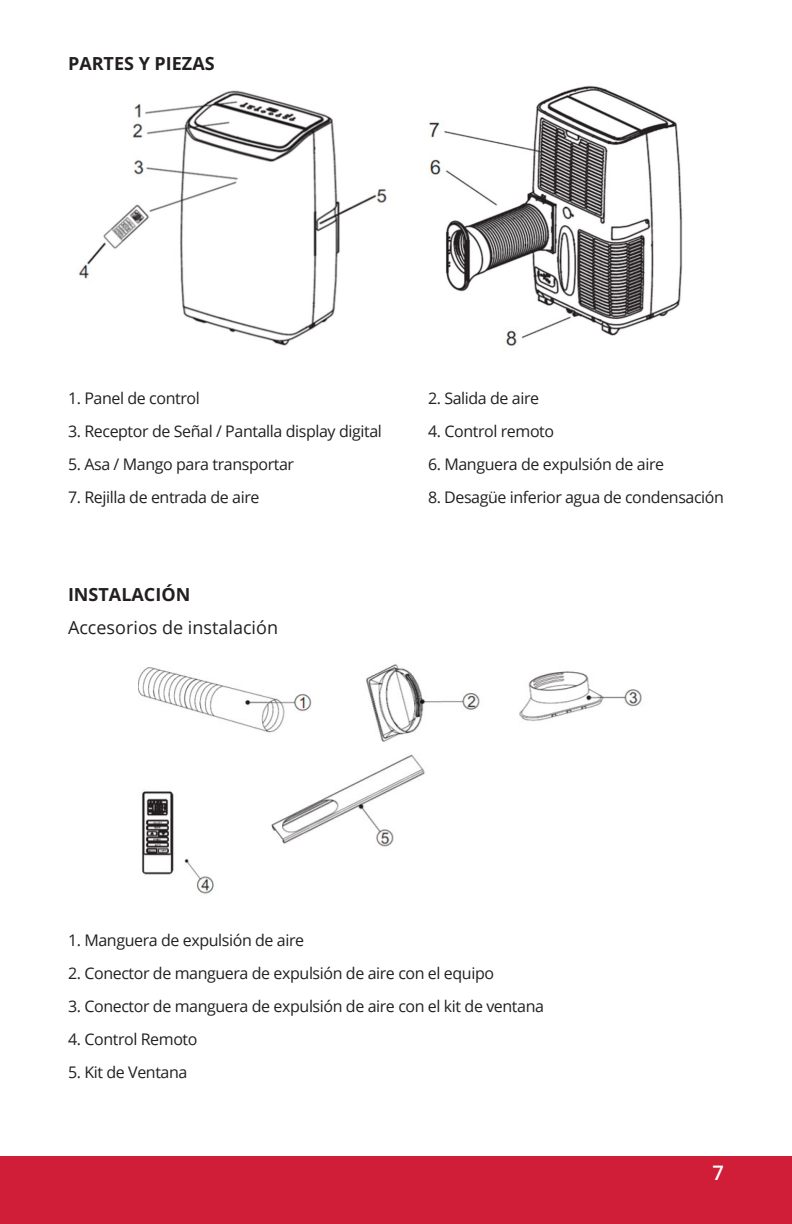
<style>
.page{position:relative;width:792px;height:1224px;background:#fff}
.page>*{position:absolute;margin:0;border:0;box-sizing:border-box;transform-origin:0 0}
.t1{font:600 20px "Open Sans";color:#fff}
.t2{font:700 18px "Open Sans";color:#231f20}
.t3{font:18px "Open Sans";color:#231f20}
.t4{font:16px "Open Sans";letter-spacing:-.025em;color:#231f20}
</style>
<div class="page">
<div style="left:0;top:1156px;width:792px;height:68px;background:#d01e39"></div>
<img style="left:78px;top:86px;width:605px;height:260px">
<img style="left:139px;top:664px;width:503px;height:230px">
<p class="t2" style="left:68px;top:51px;width:148px">PARTES Y PIEZAS</p>
<p class="t4" style="left:68px;top:387px;width:133px">1. Panel de control</p>
<p class="t4" style="left:428px;top:387px;width:113px">2. Salida de aire</p>
<p class="t4" style="left:68px;top:420px;width:315px">3. Receptor de Señal / Pantalla display digital</p>
<p class="t4" style="left:428px;top:420px;width:128px">4. Control remoto</p>
<p class="t4" style="left:68px;top:453px;width:228px">5. Asa / Mango para transportar</p>
<p class="t4" style="left:428px;top:453px;width:238px">6. Manguera de expulsión de aire</p>
<p class="t4" style="left:68px;top:486px;width:193px">7. Rejilla de entrada de aire</p>
<p class="t4" style="left:428px;top:486px;width:297px">8. Desagüe inferior agua de condensación</p>
<p class="t2" style="left:68px;top:582px;width:124px">INSTALACIÓN</p>
<p class="t3" style="left:68px;top:615px;width:212px">Accesorios de instalación</p>
<p class="t4" style="left:68px;top:930px;width:238px">1. Manguera de expulsión de aire</p>
<p class="t4" style="left:68px;top:962px;width:428px">2. Conector de manguera de expulsión de aire con el equipo</p>
<p class="t4" style="left:68px;top:995px;width:478px">3. Conector de manguera de expulsión de aire con el kit de ventana</p>
<p class="t4" style="left:68px;top:1028px;width:131px">4. Control Remoto</p>
<p class="t4" style="left:68px;top:1061px;width:121px">5. Kit de Ventana</p>
<p class="t1" style="left:713px;top:1160px;width:13px">7</p>
</div>
